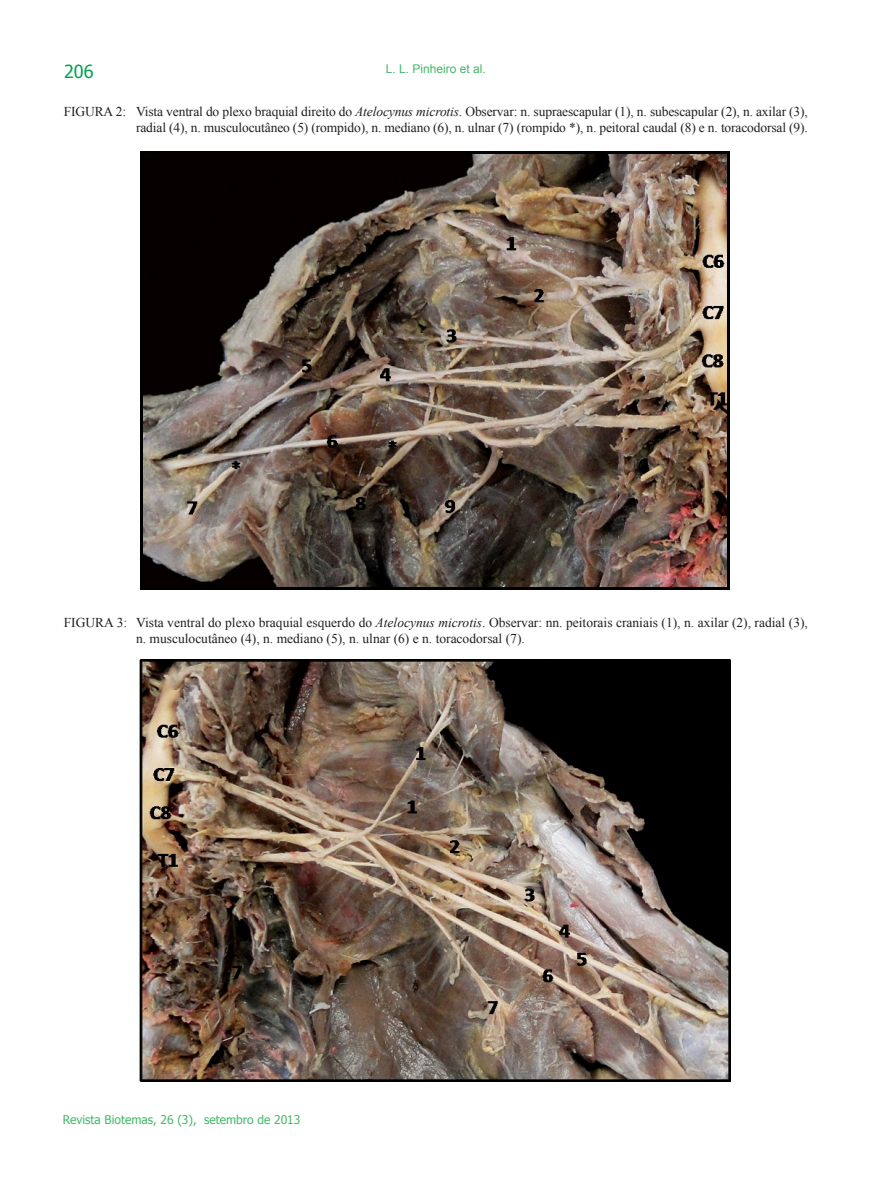
<style>
.page{position:relative;width:893px;height:1191px;background:#fff}
.page>*{position:absolute;margin:0;border:0;box-sizing:border-box;transform-origin:0 0}
.t1{font:18px "Tahoma";color:#00a54f}
._03Figura_17-17{font:13.5px/16.5px "Times New Roman";letter-spacing:-.01em;color:#231f20;text-align:right}
.t2{font:12px "Tahoma";color:#44b869}
.t3{font:12px "Arial";color:#44b869}
.s1{font-style:italic}
</style>
<div class="page">
<img style="left:142px;top:153px;width:585px;height:434px">
<hr style="left:142px;top:151px;width:586px;height:2px;background:#000">
<hr style="left:140px;top:153px;width:2px;height:434px;background:#000">
<hr style="left:728px;top:153px;width:2px;height:434px;background:#000">
<hr style="left:142px;top:587px;width:586px;height:2px;background:#000">
<img style="left:139px;top:659px;width:592px;height:422px">
<h1 class="t1" style="left:64px;top:59px;width:31px">206</h1>
<p class="t3" style="left:386px;top:61px;width:102px">L. L. Pinheiro et al.</p>
<p class="_03Figura_17-17" style="left:64px;top:103px;width:746px">FIGURA 2: Vista ventral do plexo braquial direito do <span class="s1">Atelocynus microtis</span>. Observar: n. supraescapular (1), n. subescapular (2), n. axilar (3), radial (4), n. musculocutâneo (5) (rompido), n. mediano (6), n. ulnar (7) (rompido *), n. peitoral caudal (8) e n. toracodorsal (9).</p>
<p class="_03Figura_17-17" style="left:136px;top:613px;width:673px;text-align:left;text-indent:-72px">FIGURA 3: Vista ventral do plexo braquial esquerdo do <span class="s1">Atelocynus microtis</span>. Observar: nn. peitorais craniais (1), n. axilar (2), radial (3), n. musculocutâneo (4), n. mediano (5), n. ulnar (6) e n. toracodorsal (7).</p>
<p class="t2" style="left:63px;top:1111px;width:239px">Revista Biotemas, 26 (3), setembro de 2013</p>
</div>
